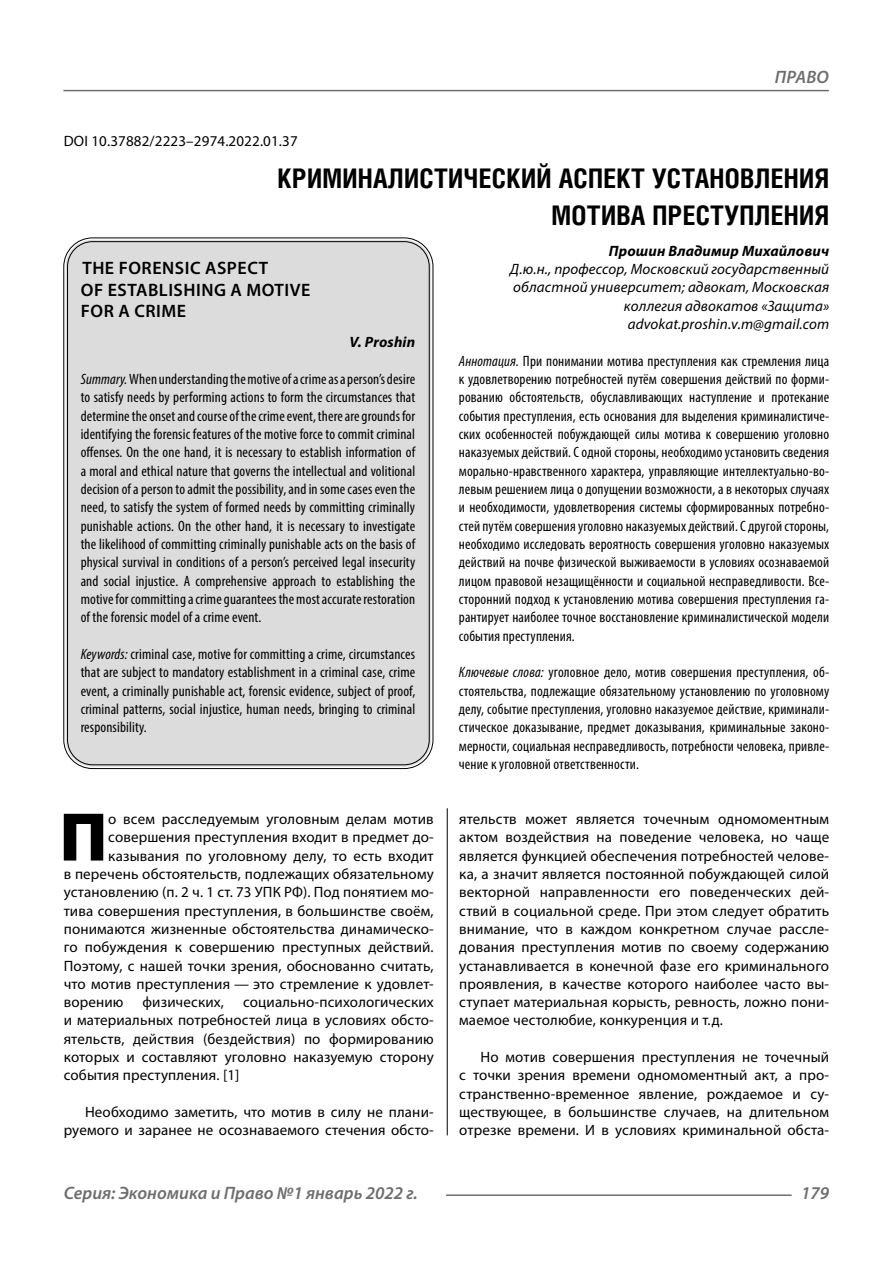
<style>
.page{position:relative;width:893px;height:1263px;background:#fff}
.page>*{position:absolute;margin:0;border:0;box-sizing:border-box;transform-origin:0 0}
.Bukvica{font:900 69.3px "Myriad Pro";color:#000}
.Header{font:700 27px/37.5px "Helios Cond C";letter-spacing:.01em;color:#000;text-align:right}
.Header-eng{font:600 18px/21.6px "Myriad Pro";letter-spacing:.03em;color:#000}
.t1{font:italic 600 18px "Myriad Pro";color:#6e6e6e}
.Annotation-rus{font:condensed 15px/18.3px "Myriad Pro";letter-spacing:.01em;color:#000;text-align:justify}
.Annotation-eng{font:condensed 15px/18.3px "Myriad Pro";letter-spacing:.01em;color:#000;text-align:justify}
.Normal{font:15px/18.3px "Myriad Pro";letter-spacing:.01em;color:#000;text-align:justify}
.Bukvica-2{font:15px/18.3px "Myriad Pro";letter-spacing:.01em;color:#000;text-align:justify}
.Author-doc{font:italic 15px/18.3px "Myriad Pro";letter-spacing:.01em;color:#000;text-align:right}
.DOI{font:15px "Myriad Pro";letter-spacing:.01em;color:#000}
.Author-email{font:italic 15px "Myriad Pro";letter-spacing:.01em;color:#000}
.Author{font:italic 700 15px "Myriad Pro";letter-spacing:.01em;color:#000}
.Author-eng{font:italic 700 15px "Myriad Pro";letter-spacing:.01em;color:#000}
.s1{font-style:italic}
</style>
<div class="page">
<hr style="left:447px;top:787px;width:1px;height:348px;background:#000">
<div style="left:43px;top:787px;width:786px;height:21px;background:#fff"></div>
<div style="left:66px;top:240px;width:365px;height:527px;background:#dcdcdc;border-radius:27px"></div>
<hr style="left:63px;top:90px;width:766px;height:1px;background:#6e6e6e">
<hr style="left:446px;top:1194px;width:346px;height:2px;background:#6e6e6e">
<p class="t1" style="left:775px;top:66px;width:24px">Право</p>
<p class="DOI" style="left:64px;top:132px;width:235px">DOI 10.37882/2223–2974.2022.01.37</p>
<p class="Header" style="left:277px;top:159px;width:553px">КРИМИНАЛИСТИЧЕСКИЙ АСПЕКТ УСТАНОВЛЕНИЯ<br>МОТИВА ПРЕСТУПЛЕНИЯ</p>
<p class="Author" style="left:609px;top:241px;width:222px">Прошин Владимир Михайлович</p>
<p class="Author-doc" style="left:510px;top:260px;width:320px">Д.ю.н., профессор, Московский государственный областной университет; адвокат, Московская коллегия адвокатов «Защита»</p>
<p class="Author-email" style="left:628px;top:315px;width:203px">advokat.proshin.v.m@gmail.com</p>
<p class="Annotation-rus" style="left:459px;top:351px;width:372px"><span class="s1">Аннотация.</span> При понимании мотива преступления как стремления лица к удовлетворению потребностей путём совершения действий по форми&shy;рованию обстоятельств, обуславливающих наступление и протекание события преступления, есть основания для выделения криминалистиче&shy;ских особенностей побуждающей силы мотива к совершению уголовно наказуемых действий. С одной стороны, необходимо установить сведения морально-нравственного характера, управляющие интеллектуально-во&shy;левым решением лица о допущении возможности, а в некоторых случаях и необходимости, удовлетворения системы сформированных потребно&shy;стей путём совершения уголовно наказуемых действий. С другой стороны, необходимо исследовать вероятность совершения уголовно наказуемых действий на почве физической выживаемости в условиях осознаваемой лицом правовой незащищённости и социальной несправедливости. Все&shy;сторонний подход к установлению мотива совершения преступления га&shy;рантирует наиболее точное восстановление криминалистической модели события преступления.</p>
<p class="Annotation-rus" style="left:459px;top:663px;width:372px"><span class="s1">Ключевые слова:</span> уголовное дело, мотив совершения преступления, об&shy;стоятельства, подлежащие обязательному установлению по уголовному делу, событие преступления, уголовно наказуемое действие, криминали&shy;стическое доказывание, предмет доказывания, криминальные законо&shy;мерности, социальная несправедливость, потребности человека, привле&shy;чение к уголовной ответственности.</p>
<p class="Header-eng" style="left:81px;top:257px;width:231px">THE FORENSIC ASPECT<br>OF ESTABLISHING A MOTIVE<br>FOR A CRIME</p>
<p class="Author-eng" style="left:350px;top:333px;width:67px">V. Proshin</p>
<p class="Annotation-eng" style="left:81px;top:370px;width:336px"><span class="s1">Summary.</span> When understanding the motive of a crime as a person’s desire to satisfy needs by performing actions to form the circumstances that determine the onset and course of the crime event, there are grounds for identifying the forensic features of the motive force to commit criminal offenses. On the one hand, it is necessary to establish information of a moral and ethical nature that governs the intellectual and volitional decision of a person to admit the possibility, and in some cases even the need, to satisfy the system of formed needs by committing criminally punishable actions. On the other hand, it is necessary to investigate the likelihood of committing criminally punishable acts on the basis of physical survival in conditions of a person’s perceived legal insecurity and social injustice. A comprehensive approach to establishing the motive for committing a crime guarantees the most accurate restoration of the forensic model of a crime event.</p>
<p class="Annotation-eng" style="left:81px;top:645px;width:336px"><span class="s1">Keywords:</span> criminal case, motive for committing a crime, circumstances that are subject to mandatory establishment in a criminal case, crime event, a criminally punishable act, forensic evidence, subject of proof, criminal patterns, social injustice, human needs, bringing to criminal responsibility.</p>
<p class="Bukvica" style="left:59px;top:791px;width:50px">П</p>
<p class="Bukvica-2" style="left:108px;top:809px;width:327px">о всем расследуемым уголовным делам мотив</p>
<p class="Bukvica-2" style="left:108px;top:828px;width:327px">совершения преступления входит в предмет до-</p>
<p class="Bukvica-2" style="left:108px;top:846px;width:327px">казывания по уголовному делу, то есть входит</p>
<p class="Bukvica-2" style="left:64px;top:864px;width:371px">в перечень обстоятельств, подлежащих обязательному</p>
<p class="Bukvica-2" style="left:64px;top:883px;width:371px">установлению (п. 2 ч. 1 ст. 73 УПК РФ). Под понятием мо-</p>
<p class="Bukvica-2" style="left:64px;top:901px;width:371px">тива совершения преступления, в большинстве своём,</p>
<p class="Bukvica-2" style="left:64px;top:919px;width:371px">понимаются жизненные обстоятельства динамическо-</p>
<p class="Bukvica-2" style="left:64px;top:938px;width:370px">го побуждения к совершению преступных действий.</p>
<p class="Bukvica-2" style="left:64px;top:956px;width:371px">Поэтому, с нашей точки зрения, обоснованно считать,</p>
<p class="Bukvica-2" style="left:64px;top:974px;width:371px">что мотив преступления — это стремление к удовлет-</p>
<p class="Bukvica-2" style="left:64px;top:993px;width:61px">ворению</p>
<p class="Bukvica-2" style="left:143px;top:993px;width:83px">физических,</p>
<p class="Bukvica-2" style="left:64px;top:993px;width:371px;text-indent:179px">социально-психологических и материальных потребностей лица в условиях обсто&shy;ятельств, действия (бездействия) по формированию которых и составляют уголовно наказуемую сторону события преступления. [1]</p>
<p class="Normal" style="left:64px;top:1103px;width:371px;text-align:right">Необходимо заметить, что мотив в силу не плани&shy;руемого и заранее не осознаваемого стечения обсто-</p>
<p class="Normal" style="left:459px;top:809px;width:371px">ятельств может является точечным одномоментным актом воздействия на поведение человека, но чаще является функцией обеспечения потребностей челове&shy;ка, а значит является постоянной побуждающей силой векторной направленности его поведенческих дей&shy;ствий в социальной среде. При этом следует обратить внимание, что в каждом конкретном случае рассле&shy;дования преступления мотив по своему содержанию устанавливается в конечной фазе его криминального проявления, в качестве которого наиболее часто вы&shy;ступает материальная корысть, ревность, ложно пони&shy;маемое честолюбие, конкуренция и т. д.</p>
<p class="Normal" style="left:459px;top:1048px;width:371px;text-indent:21px">Но мотив совершения преступления не точечный с точки зрения времени одномоментный акт, а про&shy;странственно-временное явление, рождаемое и су&shy;ществующее, в большинстве случаев, на длительном отрезке времени. И в условиях криминальной обста-</p>
<p class="t1" style="left:64px;top:1182px;width:356px">Серия: Экономика и Право №1 январь 2022 г.</p>
<p class="t1" style="left:801px;top:1182px;width:30px">179</p>
</div>
